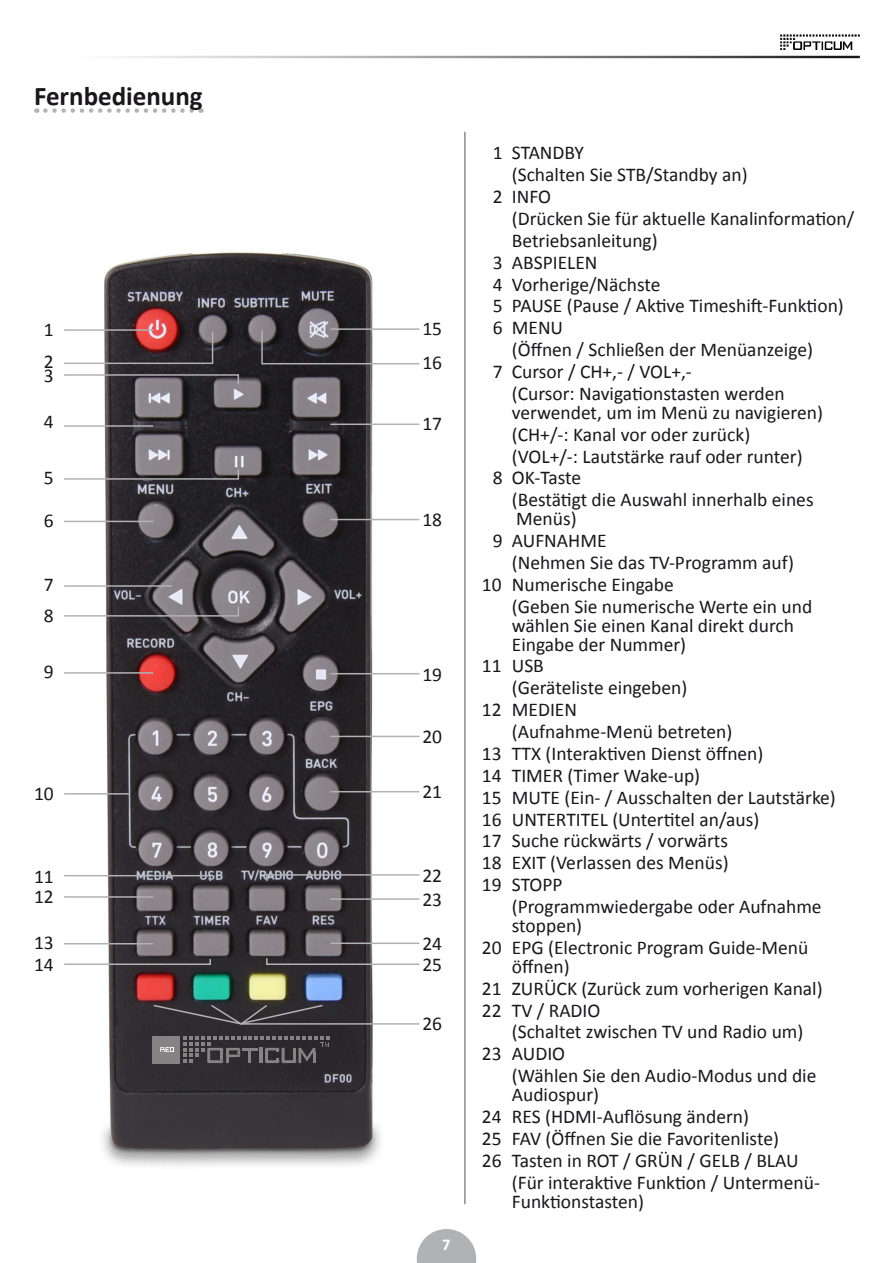
<style>
.page{position:relative;width:893px;height:1263px;background:#fff}
.page>*{position:absolute;margin:0;border:0;box-sizing:border-box;transform-origin:0 0}
.t1{font:700 27px "Calibri";color:#19171b}
.t2{font:19.5px/21.9px "Calibri";color:#19171b}
.t3{font:700 16.5px "Calibri";color:#fff}
</style>
<div class="page">
<img style="left:118px;top:56px;width:742px;height:2px">
<img style="left:780px;top:34px;width:80px;height:16px">
<div style="left:854px;top:37px;width:9px;height:5px;background:#fff"></div>
<svg style="left:417px;top:1229px;width:59px;height:34px"></svg>
<svg style="left:37px;top:108px;width:8px;height:5px"></svg>
<svg style="left:45px;top:108px;width:157px;height:5px"></svg>
<img style="left:64px;top:252px;width:402px;height:953px">
<hr style="left:464px;top:132px;width:2px;height:1072px;background:#19171b">
<hr style="left:330px;top:328px;width:89px;height:2px;background:#b1b2b4">
<hr style="left:330px;top:423px;width:89px;height:2px;background:#b1b2b4">
<hr style="left:330px;top:519px;width:89px;height:1px;background:#b1b2b4">
<hr style="left:330px;top:673px;width:89px;height:1px;background:#b1b2b4">
<hr style="left:330px;top:736px;width:89px;height:1px;background:#b1b2b4">
<hr style="left:330px;top:791px;width:89px;height:1px;background:#b1b2b4">
<hr style="left:330px;top:898px;width:89px;height:2px;background:#b1b2b4">
<hr style="left:330px;top:942px;width:89px;height:2px;background:#b1b2b4">
<hr style="left:240px;top:1023px;width:179px;height:2px;background:#b1b2b4">
<svg style="left:152px;top:1003px;width:172px;height:23px;background:#3e3a3f"></svg>
<svg style="left:265px;top:957px;width:156px;height:9px"></svg>
<svg style="left:265px;top:873px;width:156px;height:9px"></svg>
<svg style="left:64px;top:957px;width:148px;height:9px"></svg>
<svg style="left:64px;top:874px;width:148px;height:8px"></svg>
<hr style="left:64px;top:896px;width:89px;height:2px;background:#b1b2b4">
<hr style="left:64px;top:943px;width:89px;height:1px;background:#b1b2b4">
<hr style="left:64px;top:793px;width:65px;height:1px;background:#b1b2b4">
<hr style="left:64px;top:672px;width:89px;height:2px;background:#b1b2b4">
<svg style="left:64px;top:605px;width:176px;height:12px"></svg>
<hr style="left:64px;top:585px;width:108px;height:2px;background:#b1b2b4">
<hr style="left:64px;top:521px;width:89px;height:1px;background:#b1b2b4">
<svg style="left:64px;top:468px;width:176px;height:12px"></svg>
<hr style="left:64px;top:425px;width:89px;height:2px;background:#b1b2b4">
<svg style="left:64px;top:373px;width:176px;height:13px"></svg>
<svg style="left:64px;top:330px;width:150px;height:35px"></svg>
<hr style="left:64px;top:329px;width:89px;height:2px;background:#b1b2b4">
<svg style="left:183px;top:1036px;width:146px;height:27px;background:#4c484c"></svg>
<div style="left:153px;top:1036px;width:27px;height:28px;background:#858383"></div>
<svg style="left:160px;top:1047px;width:14px;height:5px"></svg>
<svg style="left:261px;top:329px;width:160px;height:36px"></svg>
<h1 class="t1" style="left:34px;top:85px;width:170px">Fernbedienung</h1>
<p class="t2" style="left:44px;top:315px;width:11px;line-height:31.3px">1<br>2</p>
<p class="t2" style="left:44px;top:365px;width:11px">3</p>
<p class="t2" style="left:44px;top:411px;width:11px">4</p>
<p class="t2" style="left:44px;top:457px;width:11px;line-height:42.8px">5<br>6</p>
<p class="t2" style="left:44px;top:570px;width:11px;line-height:31px">7<br>8</p>
<p class="t2" style="left:44px;top:661px;width:11px">9</p>
<p class="t2" style="left:34px;top:783px;width:21px">10</p>
<p class="t2" style="left:34px;top:866px;width:21px;line-height:20.9px">11<br>12</p>
<p class="t2" style="left:34px;top:933px;width:21px;line-height:21.1px">13<br>14</p>
<p class="t2" style="left:422px;top:312px;width:21px;line-height:34.2px">15<br>16</p>
<p class="t2" style="left:422px;top:413px;width:21px">17</p>
<p class="t2" style="left:422px;top:509px;width:21px">18</p>
<p class="t2" style="left:422px;top:664px;width:21px">19</p>
<p class="t2" style="left:422px;top:725px;width:21px">20</p>
<p class="t2" style="left:422px;top:781px;width:21px">21</p>
<p class="t2" style="left:422px;top:864px;width:21px;line-height:23.9px">22<br>23</p>
<p class="t2" style="left:422px;top:933px;width:21px">24<br>25</p>
<p class="t2" style="left:422px;top:1013px;width:21px">26</p>
<p class="t3" style="left:442px;top:1238px;width:10px">7</p>
<p class="t2" style="left:493px;top:142px;width:93px">1 STANDBY</p>
<p class="t2" style="left:512px;top:164px;width:237px">(Schalten Sie STB/Standby an)</p>
<p class="t2" style="left:493px;top:186px;width:60px">2 INFO</p>
<p class="t2" style="left:512px;top:207px;width:344px">(Drücken Sie für aktuelle Kanalinformation/</p>
<p class="t2" style="left:512px;top:229px;width:147px">Betriebsanleitung)</p>
<p class="t2" style="left:493px;top:252px;width:106px">3 ABSPIELEN</p>
<p class="t2" style="left:493px;top:273px;width:169px">4 Vorherige/Nächste</p>
<p class="t2" style="left:493px;top:295px;width:352px">5 PAUSE (Pause / Aktive Timeshift-Funktion)</p>
<p class="t2" style="left:493px;top:317px;width:72px">6 MENU</p>
<p class="t2" style="left:512px;top:339px;width:303px">(Öffnen / Schließen der Menüanzeige)</p>
<p class="t2" style="left:493px;top:361px;width:200px">7 Cursor / CH+,- / VOL+,-</p>
<p class="t2" style="left:512px;top:383px;width:274px">(Cursor: Navigationstasten werden</p>
<p class="t2" style="left:512px;top:401px;width:313px">verwendet, um im Menü zu navigieren)</p>
<p class="t2" style="left:512px;top:423px;width:240px">(CH+/-: Kanal vor oder zurück)</p>
<p class="t2" style="left:512px;top:445px;width:292px">(VOL+/-: Lautstärke rauf oder runter)</p>
<p class="t2" style="left:493px;top:467px;width:90px">8 OK-Taste</p>
<p class="t2" style="left:512px;top:489px;width:303px">(Bestätigt die Auswahl innerhalb eines</p>
<p class="t2" style="left:516px;top:508px;width:62px">Menüs)</p>
<p class="t2" style="left:493px;top:530px;width:115px">9 AUFNAHME</p>
<p class="t2" style="left:512px;top:552px;width:284px">(Nehmen Sie das TV-Programm auf)</p>
<p class="t2" style="left:482px;top:574px;width:193px">10 Numerische Eingabe</p>
<p class="t2" style="left:512px;top:595px;width:302px">(Geben Sie numerische Werte ein und</p>
<p class="t2" style="left:512px;top:616px;width:284px;line-height:18.9px">wählen Sie einen Kanal direkt durch<br>Eingabe der Nummer)</p>
<p class="t2" style="left:482px;top:655px;width:64px">11 USB</p>
<p class="t2" style="left:512px;top:677px;width:177px">(Geräteliste eingeben)</p>
<p class="t2" style="left:482px;top:699px;width:97px">12 MEDIEN</p>
<p class="t2" style="left:512px;top:721px;width:222px">(Aufnahme-Menü betreten)</p>
<p class="t2" style="left:482px;top:743px;width:283px">13 TTX (Interaktiven Dienst öffnen)</p>
<p class="t2" style="left:482px;top:764px;width:220px">14 TIMER (Timer Wake-up)</p>
<p class="t2" style="left:482px;top:786px;width:356px">15 MUTE (Ein- / Ausschalten der Lautstärke)</p>
<p class="t2" style="left:482px;top:808px;width:279px">16 UNTERTITEL (Untertitel an/aus)</p>
<p class="t2" style="left:482px;top:830px;width:248px">17 Suche rückwärts / vorwärts</p>
<p class="t2" style="left:482px;top:852px;width:248px">18 EXIT (Verlassen des Menüs)</p>
<p class="t2" style="left:482px;top:874px;width:82px">19 STOPP</p>
<p class="t2" style="left:512px;top:896px;width:311px">(Programmwiedergabe oder Aufnahme</p>
<p class="t2" style="left:482px;top:915px;width:328px;text-indent:30px">stoppen)<br>20 EPG (Electronic Program Guide-Menü</p>
<p class="t2" style="left:482px;top:955px;width:342px;text-indent:30px">öffnen)<br>21 ZURÜCK (Zurück zum vorherigen Kanal)<br>22 TV / RADIO</p>
<p class="t2" style="left:482px;top:1021px;width:323px;text-indent:30px">(Schaltet zwischen TV und Radio um)<br>23 AUDIO</p>
<p class="t2" style="left:512px;top:1066px;width:306px;line-height:18.9px">(Wählen Sie den Audio-Modus und die<br>Audiospur)</p>
<p class="t2" style="left:482px;top:1106px;width:269px">24 RES (HDMI-Auflösung ändern)</p>
<p class="t2" style="left:482px;top:1127px;width:299px">25 FAV (Öffnen Sie die Favoritenliste)</p>
<p class="t2" style="left:482px;top:1150px;width:318px">26 Tasten in ROT / GRÜN / GELB / BLAU</p>
<p class="t2" style="left:512px;top:1171px;width:310px">(Für interaktive Funktion / Untermenü-</p>
<p class="t2" style="left:512px;top:1190px;width:134px">Funktionstasten)</p>
</div>
